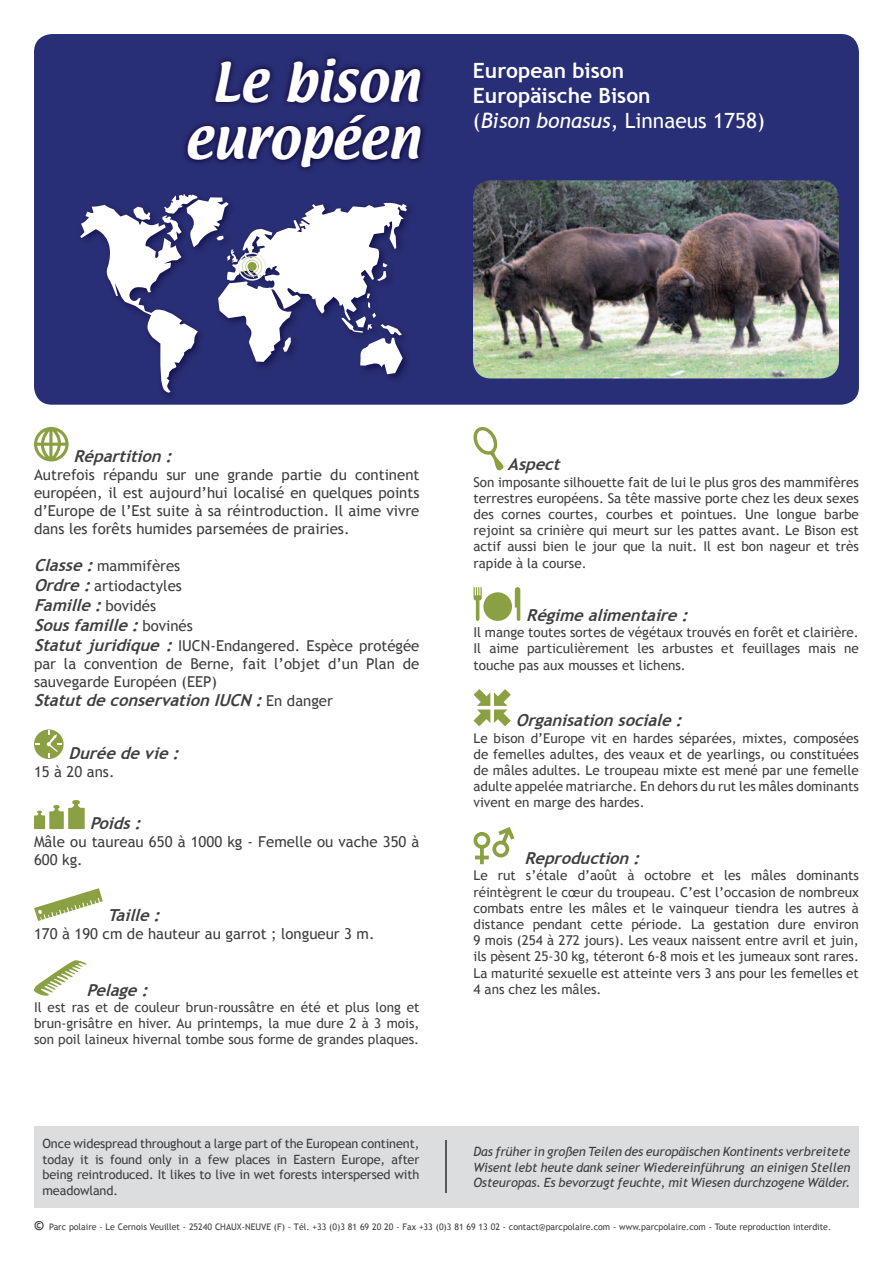
<style>
.page{position:relative;width:893px;height:1263px;background:#fff}
.page>*{position:absolute;margin:0;border:0;box-sizing:border-box;transform-origin:0 0}
.t1{font:48px/57px "Textile";color:#fff;text-align:center}
.t2{font:700 21px/25.2px "Trebuchet MS";color:#fff}
.t3{font:italic 700 16.5px/19.8px "Trebuchet MS";color:#3e3e3f}
.t4{font:15px/18px "Trebuchet MS";color:#3e3e3f;text-align:justify}
.t5{font:13.5px/16.2px "Trebuchet MS";color:#3e3e3f;text-align:justify}
.t6{font:12.75px/15.6px "Trebuchet MS";letter-spacing:-.01em;color:#3e3e3f;text-align:justify}
.t7{font:italic 12.75px/15.3px "Trebuchet MS";letter-spacing:-.01em;color:#3e3e3f;text-align:justify}
.t8{font:9px "Trebuchet MS";color:#3e3e3f}
.s1{font-weight:400}
.s2{font-weight:400;font-style:italic}
.s3{font-weight:700;font-style:italic;font-size:16.5px}
.s4{font-weight:400;font-style:normal;font-size:15px}
.s5{font-style:normal;font-size:21px;color:#fff}
.s6{font-weight:700;font-size:13.5px}
</style>
<div class="page">
<div style="left:34px;top:34px;width:825px;height:371px;background:#292f76;border-radius:18px"></div>
<img style="left:473px;top:180px;width:366px;height:198px">
<svg style="left:80px;top:194px;width:327px;height:199px"></svg>
<div style="left:34px;top:1126px;width:825px;height:82px;background:#dcdddf"></div>
<svg style="left:34px;top:427px;width:35px;height:34px"></svg>
<div style="left:34px;top:729px;width:30px;height:30px;background:#8aa042;border-radius:50%"></div>
<svg style="left:47px;top:731px;width:15px;height:26px"></svg>
<svg style="left:34px;top:800px;width:51px;height:29px"></svg>
<svg style="left:34px;top:888px;width:69px;height:33px"></svg>
<svg style="left:34px;top:960px;width:53px;height:36px"></svg>
<svg style="left:473px;top:427px;width:31px;height:44px"></svg>
<svg style="left:473px;top:587px;width:9px;height:34px"></svg>
<svg style="left:515px;top:587px;width:5px;height:34px"></svg>
<div style="left:483px;top:592px;width:29px;height:29px;background:#8aa042;border-radius:50%"></div>
<svg style="left:473px;top:689px;width:38px;height:37px"></svg>
<svg style="left:473px;top:827px;width:42px;height:37px"></svg>
<img style="left:184px;top:56px;width:241px;height:114px">
<hr style="left:445px;top:1140px;width:1px;height:53px;background:#57585a">
<h1 class="t1" style="left:184px;top:56px;width:237px">Le bison européen</h1>
<h2 class="t2" style="left:473px;top:58px;width:293px">European bison<br>Europäische Bison<br><span class="s1">(</span><span class="s2">Bison bonasus</span><span class="s1">, Linnaeus 1758)</span></h2>
<p class="t3" style="left:74px;top:446px;width:105px">Répartition:</p>
<p class="t4" style="left:34px;top:465px;width:387px">Autrefois répandu sur une grande partie du continent européen, il est aujourd’hui localisé en quelques points d’Europe de l’Est suite à sa réintroduction. Il aime vivre dans les forêts humides parsemées de prairies.</p>
<p class="t4" style="left:34px;top:556px;width:149px;line-height:19.8px"><span class="s3">Classe:</span>mammifères<br><span class="s3">Ordre:</span>artiodactyles</p>
<p class="t3" style="left:34px;top:595px;width:160px">Famille:<span class="s4">b o v i d é s<br></span>Sousfamille:<span class="s4">b o v i n é s</span></p>
<p class="t4" style="left:34px;top:636px;width:387px"><span class="s3">Statut juridique :</span>IUCN-Endangered. Espèce protégée par la convention de Berne, fait l’objet d’un Plan de sauvegarde Européen (EEP)</p>
<p class="t3" style="left:34px;top:690px;width:300px">StatutdeconservationIUCN :<span class="s4">E n d a n g e r</span></p>
<p class="t3" style="left:69px;top:743px;width:117px">Duréedevie:</p>
<p class="t4" style="left:34px;top:763px;width:82px">15 à 20 ans.</p>
<p class="t3" style="left:90px;top:813px;width:58px">Poids:</p>
<p class="t4" style="left:34px;top:833px;width:387px">Mâle ou taureau 650 à 1000 kg - Femelle ou vache 350 à<br>600 kg.</p>
<p class="t3" style="left:107px;top:905px;width:59px">Taille:</p>
<p class="t4" style="left:34px;top:925px;width:342px">170 à 190 cm de hauteur au garrot ; longueur 3 m.</p>
<p class="t3" style="left:87px;top:980px;width:68px">Pelage:</p>
<p class="t5" style="left:34px;top:999px;width:387px">Il est ras et de couleur brun-roussâtre en été et plus long et brun-grisâtre en hiver. Au printemps, la mue dure 2 à 3 mois, son poil laineux hivernal tombe sous forme de grandes plaques.</p>
<p class="t3" style="left:508px;top:455px;width:66px">Aspect<span class="s5">:</span></p>
<p class="t5" style="left:473px;top:474px;width:387px">Son imposante silhouette fait de lui le plus gros des mammifères terrestres européens. Sa tête massive porte chez les deux sexes des cornes courtes, courbes et pointues. Une longue barbe rejoint sa crinière qui meurt sur les pattes avant. Le Bison est actif aussi bien le jour que la nuit. Il est bon nageur et très rapide à la course.</p>
<p class="t3" style="left:526px;top:605px;width:168px">Régimealimentaire:</p>
<p class="t5" style="left:473px;top:624px;width:387px">Il mange toutes sortes de végétaux trouvés en forêt et clairière.<br>Il aime particulièrement les arbustes et feuillages mais ne touche pas aux mousses et lichens.</p>
<p class="t3" style="left:516px;top:711px;width:173px">Organisationsociale:</p>
<p class="t5" style="left:473px;top:730px;width:387px">Le bison d’Europe vit en hardes séparées, mixtes, composées de femelles adultes, des veaux et de yearlings, ou constituées de mâles adultes. Le troupeau mixte est mené par une femelle adulte appelée matriarche. En dehors du rut les mâles dominants vivent en marge des hardes.</p>
<p class="t3" style="left:524px;top:848px;width:122px">Reproduction:</p>
<p class="t5" style="left:473px;top:868px;width:387px">Le rut s’étale d’août à octobre et les mâles dominants réintègrent le cœur du troupeau. C’est l’occasion de nombreux combats entre les mâles et le vainqueur tiendra les autres à distance pendant cette période. La gestation dure environ 9 mois (254 à 272 jours). Les veaux naissent entre avril et juin, ils pèsent 25-30 kg, téteront 6-8 mois et les jumeaux sont rares.<br>La maturité sexuelle est atteinte vers 3 ans pour les femelles et 4 ans chez les mâles.</p>
<p class="t6" style="left:43px;top:1136px;width:378px">Once widespread throughout a large part of the European continent, today it is found only in a few places in Eastern Europe, after being reintroduced. It likes to live in wet forests interspersed with meadowland.</p>
<p class="t7" style="left:473px;top:1144px;width:378px">Das früher in großen Teilen des europäischen Kontinents verbreitete Wisent lebt heute dank seiner Wiedereinführung an einigen Stellen Osteuropas. Es bevorzugt feuchte, mit Wiesen durchzogene Wälder.</p>
<p class="t8" style="left:34px;top:1222px;width:799px"><span class="s6">©</span> Parc polaire - Le Cernois Veuillet - 25240 CHAUX-NEUVE (F) - Tél. +33 (0)3 81 69 20 20 - Fax +33 (0)3 81 69 13 02 - contact@parcpolaire.com - www.parcpolaire.com - Toute reproduction interdite.</p>
</div>
